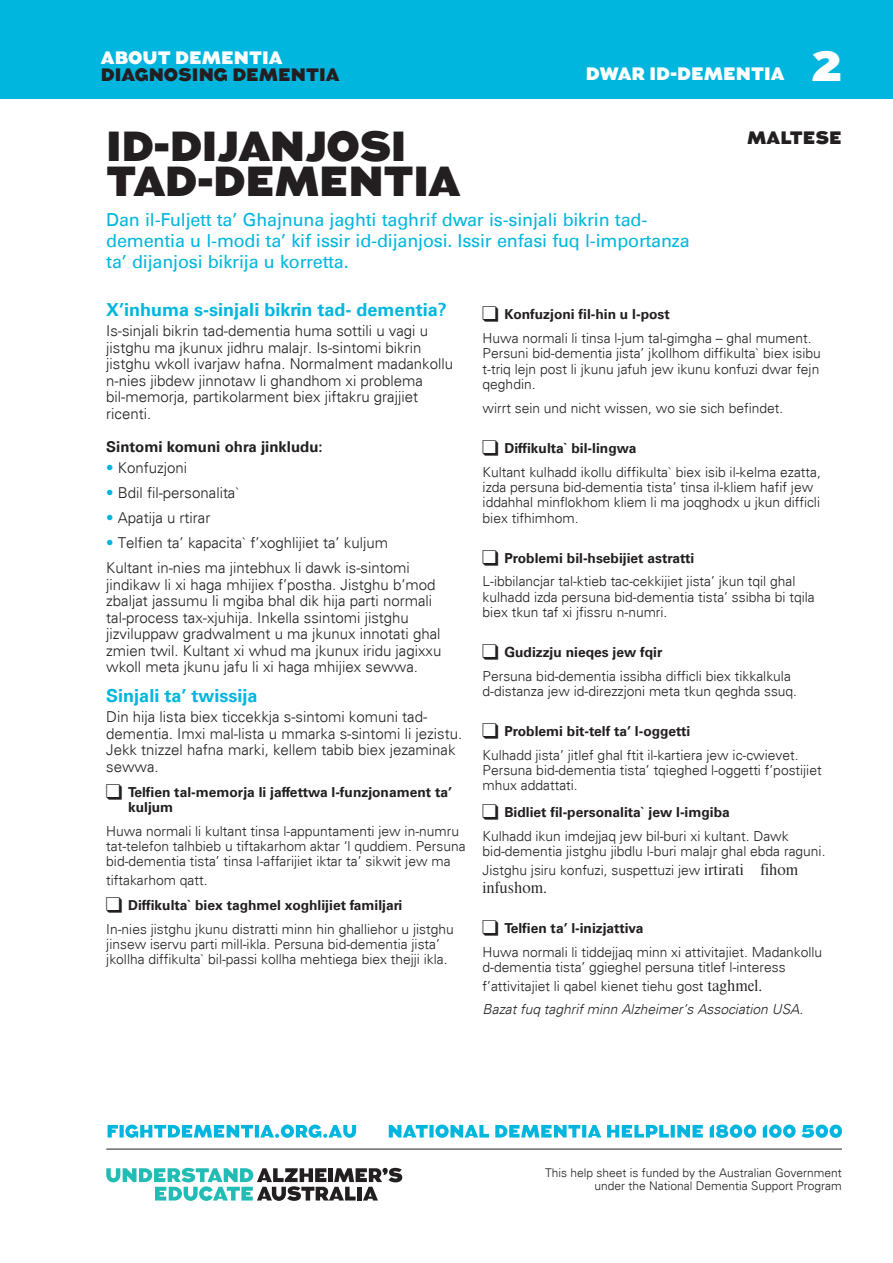
<style>
.page{position:relative;width:893px;height:1263px;background:#fff}
.page>*{position:absolute;margin:0;border:0;box-sizing:border-box;transform-origin:0 0}
.Heading_Large{font:900 42px "Augustus";letter-spacing:-.01em;color:#231f20}
.Heading_Large-2{font:900 42px "Augustus";color:#fff}
.Explanation_Text{font:18px/21px "Univers LT Std";letter-spacing:-.01em;color:#00b6de}
.Subheading_Intro_Sma{font:700 18px "Univers LT Std";color:#00b6de}
.FactSheet_Subtitle{font:900 18px "Augustus";color:#fff}
.FactSheet_Subtitle-2{font:900 18px "Augustus";color:#231f20}
.minor_headin{font:15.3px "Dutch 801 BT Roman Headline";color:#231f20}
.minor_headin-2{font:300 15px/16.5px "Univers";color:#231f20}
.minor_headin-3{font:700 15px "Univers LT Std";color:#231f20}
.minor_headin-4{font:300 13.8px/15.3px "Univers";color:#231f20}
.minor_headin-5{font:700 13.8px/15.3px "Univers LT Std";color:#231f20}
.minor_headin-6{font:italic 300 13.8px "Univers";color:#231f20}
.Body_Copy{font:300 12px/13.5px "Univers";color:#231f20;text-align:right}
.s1{color:#00b6de}
.s2{font-family:"Dutch 801 BT Roman Headline";font-weight:400;font-size:15.3px}
</style>
<div class="page">
<div style="left:0;top:0;width:893px;height:99px;background:#00b6de"></div>
<hr style="left:106px;top:1149px;width:736px;height:1px;background:#231f20">
<svg style="left:389px;top:1124px;width:453px;height:14px"></svg>
<svg style="left:108px;top:1124px;width:248px;height:14px"></svg>
<svg style="left:106px;top:1168px;width:296px;height:33px"></svg>
<p class="FactSheet_Subtitle" style="left:101px;top:47px;width:183px">ABOUT DEMENTIA</p>
<p class="FactSheet_Subtitle-2" style="left:101px;top:64px;width:240px">DIAGNOSING DEMENTIA</p>
<p class="FactSheet_Subtitle" style="left:586px;top:63px;width:200px">DWAR ID-DEMENTIA</p>
<p class="Heading_Large-2" style="left:812px;top:41px;width:31px">2</p>
<p class="Heading_Large" style="left:106px;top:122px;width:302px">ID-DIJANJOSI</p>
<p class="Heading_Large" style="left:106px;top:156px;width:356px">TAD-DEMENTIA</p>
<p class="Explanation_Text" style="left:106px;top:210px;width:585px">Dan il-Fuljett ta’ Ghajnuna jaghti taghrif dwar is-sinjali bikrin tad&shy;dementia u l-modi ta’ kif issir id-dijanjosi. Issir enfasi fuq l-importanza ta’ dijanjosi bikrija u korretta.</p>
<p class="Subheading_Intro_Sma" style="left:106px;top:299px;width:342px">X’inhuma s-sinjali bikrin tad- dementia?</p>
<p class="minor_headin-2" style="left:106px;top:323px;width:348px">Is-sinjali bikrin tad-dementia huma sottili u vagi u jistghu ma jkunux jidhru malajr. Is-sintomi bikrin jistghu wkoll ivarjaw hafna. Normalment madankollu n-nies jibdew jinnotaw li ghandhom xi problema bil-memorja, partikolarment biex jiftakru grajjiet ricenti.</p>
<p class="minor_headin-3" style="left:106px;top:438px;width:218px">Sintomi komuni ohra jinkludu:</p>
<p class="minor_headin-2" style="left:106px;top:460px;width:82px"><span class="s1">•</span> Konfuzjoni</p>
<p class="minor_headin-2" style="left:106px;top:485px;width:135px"><span class="s1">•</span> Bdil fil-personalita`</p>
<p class="minor_headin-2" style="left:106px;top:510px;width:106px"><span class="s1">•</span> Apatija u rtirar</p>
<p class="minor_headin-2" style="left:106px;top:535px;width:283px"><span class="s1">•</span> Telfien ta’ kapacita` f’xoghlijiet ta’ kuljum</p>
<p class="minor_headin-2" style="left:106px;top:560px;width:337px">Kultant in-nies ma jintebhux li dawk is-sintomi jindikaw li xi haga mhijiex f’postha. Jistghu b’mod zbaljat jassumu li mgiba bhal dik hija parti normali tal-process tax-xjuhija. Inkella ssintomi jistghu jizviluppaw gradwalment u ma jkunux innotati ghal zmien twil. Kultant xi whud ma jkunux iridu jagixxu wkoll meta jkunu jafu li xi haga mhijiex sewwa.</p>
<p class="Subheading_Intro_Sma" style="left:106px;top:685px;width:153px">Sinjali ta’ twissija</p>
<p class="minor_headin-2" style="left:106px;top:709px;width:357px">Din hija lista biex ticcekkja s-sintomi komuni tad&shy;dementia. Imxi mal-lista u mmarka s-sintomi li jezistu.<br>Jekk tnizzel hafna marki, kellem tabib biex jezaminak sewwa.</p>
<p class="minor_headin-5" style="left:128px;top:784px;width:325px;text-indent:-22px">❑ Telfien tal-memorja li jaffettwa l-funzjonament ta’ kuljum</p>
<p class="minor_headin-4" style="left:106px;top:823px;width:361px">Huwa normali li kultant tinsa l-appuntamenti jew in-numru tat-telefon talhbieb u tiftakarhom aktar ‘l quddiem. Persuna bid-dementia tista’ tinsa l-affarijiet iktar ta’ sikwit jew ma</p>
<p class="minor_headin-4" style="left:106px;top:872px;width:103px">tiftakarhom qatt.</p>
<p class="minor_headin-5" style="left:106px;top:897px;width:298px">❑ Diffikulta` biex taghmel xoghlijiet familjari</p>
<p class="minor_headin-4" style="left:106px;top:921px;width:349px">In-nies jistghu jkunu distratti minn hin ghalliehor u jistghu jinsew iservu parti mill-ikla. Persuna bid-dementia jista’ jkollha diffikulta` bil-passi kollha mehtiega biex thejji ikla.</p>
<p class="FactSheet_Subtitle-2" style="left:747px;top:128px;width:96px">MALTESE</p>
<p class="minor_headin-5" style="left:483px;top:307px;width:189px">❑ Konfuzjoni fil-hin u l-post</p>
<p class="minor_headin-4" style="left:483px;top:331px;width:340px">Huwa normali li tinsa l-jum tal-gimgha – ghal mument.<br>Persuni bid-dementia jista’ jkollhom diffikulta` biex isibu t-triq lejn post li jkunu jafuh jew ikunu konfuzi dwar fejn qeghdin.</p>
<p class="minor_headin-4" style="left:483px;top:400px;width:302px">wirrt sein und nicht wissen, wo sie sich befindet.</p>
<p class="minor_headin-5" style="left:483px;top:440px;width:155px">❑ Diffikulta` bil-lingwa</p>
<p class="minor_headin-4" style="left:483px;top:464px;width:340px">Kultant kulhadd ikollu diffikulta` biex isib il-kelma ezatta, izda persuna bid-dementia tista’ tinsa il-kliem hafif jew iddahhal minflokhom kliem li ma joqghodx u jkun difficli biex tifhimhom.</p>
<p class="minor_headin-5" style="left:483px;top:550px;width:213px">❑ Problemi bil-hsebijiet astratti</p>
<p class="minor_headin-4" style="left:483px;top:574px;width:334px">L-ibbilancjar tal-ktieb tac-cekkijiet jista’ jkun tqil ghal kulhadd izda persuna bid-dementia tista’ ssibha bi tqila biex tkun taf xi jfissru n-numri.</p>
<p class="minor_headin-5" style="left:483px;top:644px;width:181px">❑ Gudizzju nieqes jew fqir</p>
<p class="minor_headin-4" style="left:483px;top:668px;width:316px">Persuna bid-dementia issibha difficli biex tikkalkula d-distanza jew id-direzzjoni meta tkun qeghda ssuq.</p>
<p class="minor_headin-5" style="left:483px;top:724px;width:209px">❑ Problemi bit-telf ta’ l-oggetti</p>
<p class="minor_headin-4" style="left:483px;top:747px;width:340px">Kulhadd jista’ jitlef ghal ftit il-kartiera jew ic-cwievet.<br>Persuna bid-dementia tista’ tqieghed l-oggetti f’postijiet mhux addattati.</p>
<p class="minor_headin-5" style="left:483px;top:805px;width:249px">❑ Bidliet fil-personalita` jew l-imgiba</p>
<p class="minor_headin-4" style="left:483px;top:829px;width:344px">Kulhadd ikun imdejjaq jew bil-buri xi kultant. Dawk bid-dementia jistghu jibdlu l-buri malajr ghal ebda raguni.</p>
<p class="minor_headin-4" style="left:483px;top:862px;width:317px">Jistghu jsiru konfuzi, suspettuzi jew <span class="s2">irtirati fihom</span></p>
<p class="minor_headin" style="left:483px;top:878px;width:66px">infushom.</p>
<p class="minor_headin-5" style="left:483px;top:921px;width:162px">❑ Telfien ta’ l-inizjattiva</p>
<p class="minor_headin-4" style="left:483px;top:944px;width:341px">Huwa normali li tiddejjaq minn xi attivitajiet. Madankollu d-dementia tista’ ggieghel persuna titlef l-interess</p>
<p class="minor_headin-4" style="left:483px;top:978px;width:281px">f’attivitajiet li qabel kienet tiehu gost <span class="s2">taghmel.</span></p>
<p class="minor_headin-6" style="left:483px;top:1001px;width:322px">Bazat fuq taghrif minn Alzheimer’s Association USA.</p>
<p class="Body_Copy" style="left:545px;top:1165px;width:298px">This help sheet is funded by the Australian Government under the National Dementia Support Program</p>
</div>
